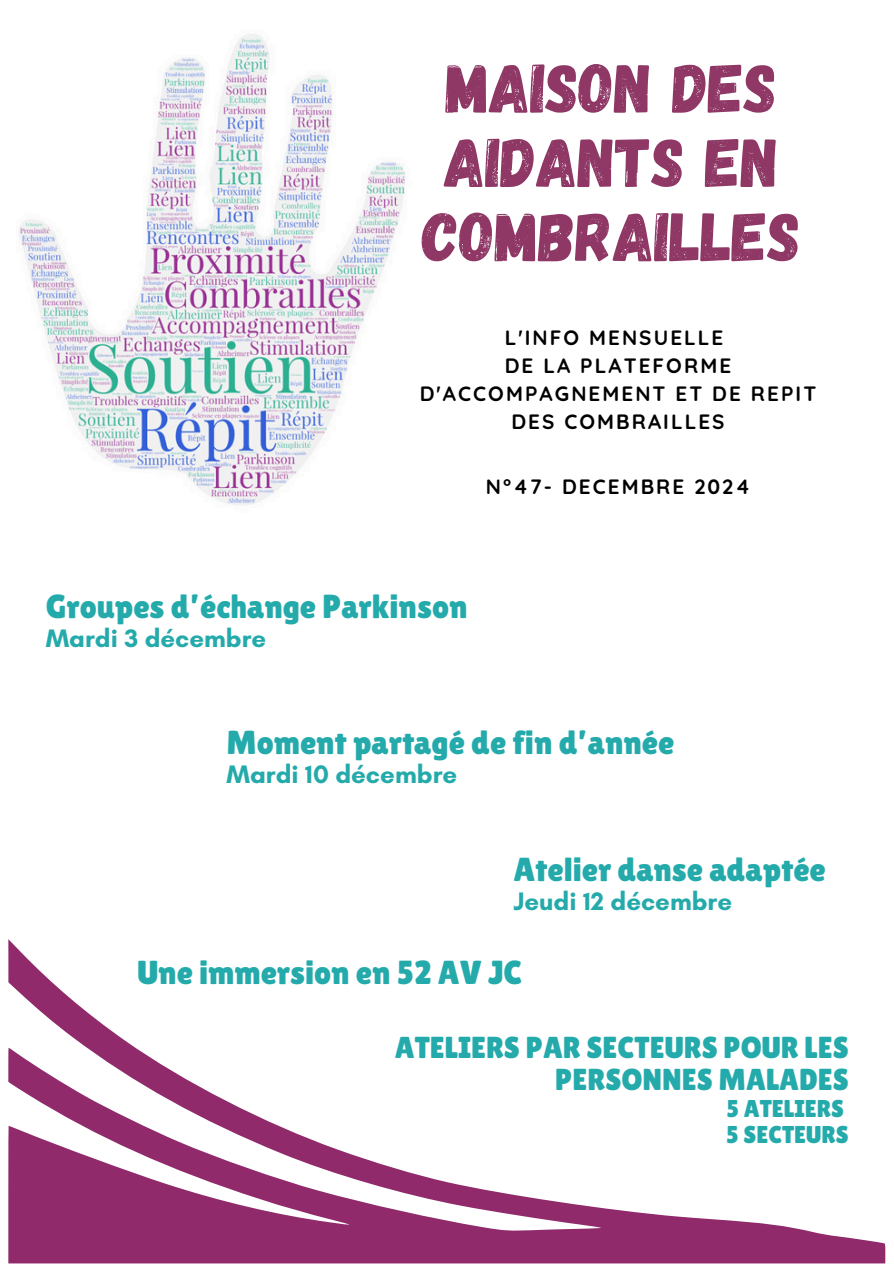
<style>
.page{position:relative;width:894px;height:1264px;background:#fff}
.page>*{position:absolute;margin:0;border:0;box-sizing:border-box;transform-origin:0 0}
.t1{font:68.85px/74.2px "Gagalin";color:#8f3866;text-align:center}
.t2{font:33.3px "Lilita One";color:#25aaab}
.t3{font:30.3px/32.7px "Lilita One";color:#25aaab;text-align:right}
.t4{font:700 25.8px "Glacial Indifference";color:#25aaab}
.t5{font:24.3px/25.8px "Lilita One";color:#25aaab}
.t6{font:700 20.7px/28.2px "Quicksand";letter-spacing:.1em;color:#000;text-align:center}
</style>
<div class="page">
<svg style="left:8px;top:939px;width:877px;height:324px"></svg>
<img style="left:19px;top:34px;width:386px;height:471px">
<h1 class="t1" style="left:422px;top:48px;width:380px">MAISON DES<br>AIDANTS EN<br>COMBRAILLES</h1>
<p class="t6" style="left:504px;top:323px;width:220px">L'INFO MENSUELLE</p>
<p class="t6" style="left:419px;top:351px;width:398px">DE LA PLATEFORME<br>D'ACCOMPAGNEMENT ET DE REPIT<br>DES COMBRAILLES</p>
<p class="t6" style="left:486px;top:472px;width:265px">N°47- DECEMBRE 2024</p>
<p class="t2" style="left:46px;top:587px;width:423px">Groupes d’échange Parkinson</p>
<p class="t4" style="left:46px;top:623px;width:222px">Mardi 3 décembre</p>
<p class="t2" style="left:226px;top:723px;width:449px">Moment partagé de fin d’année</p>
<p class="t4" style="left:226px;top:759px;width:232px">Mardi 10 décembre</p>
<p class="t2" style="left:513px;top:850px;width:314px">Atelier danse adaptée</p>
<p class="t4" style="left:513px;top:885px;width:220px">Jeudi 12 décembre</p>
<p class="t2" style="left:137px;top:953px;width:386px">Une immersion en 52 AV JC</p>
<p class="t3" style="left:395px;top:1030px;width:455px">ATELIERS PAR SECTEURS POUR LES<br>PERSONNES MALADES</p>
<p class="t5" style="left:726px;top:1095px;width:124px">5 ATELIERS<br>5 SECTEURS</p>
</div>
